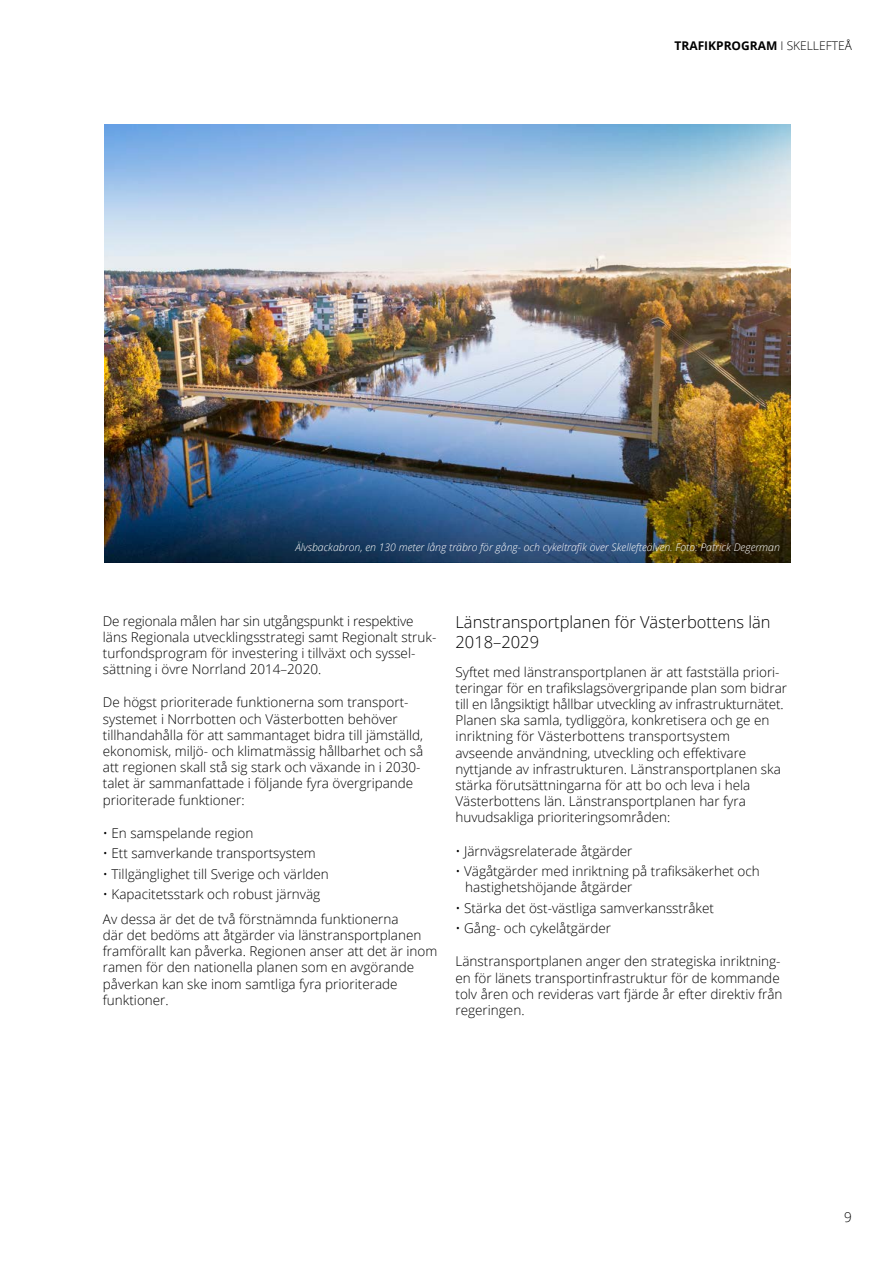
<style>
.page{position:relative;width:893px;height:1263px;background:#fff}
.page>*{position:absolute;margin:0;border:0;box-sizing:border-box;transform-origin:0 0}
.t1{font:300 16.5px/19.8px "Smhhgx Open Sans";color:#000}
.t2{font:300 13.5px/16.2px "Smhhgx Open Sans";color:#000}
.t3{font:300 13.5px "Bkwjqx Open Sans";color:#000}
.t4{font:700 12px "Yrgmhk Open Sans";color:#000}
.t5{font:italic 300 10.5px "Sckvdt Open Sans";color:#fff}
.s1{font-family:"Hmgcxl Open Sans";font-weight:300}
</style>
<div class="page">
<img style="left:104px;top:124px;width:686px;height:438px">
<p class="t4" style="left:674px;top:37px;width:179px">TRAFIKPROGRAM <span class="s1">I SKELLEFTEÅ</span></p>
<p class="t5" style="left:295px;top:540px;width:486px">Älvsbackabron, en 130 meter lång träbro för gång- och cykeltrafik över Skellefteälven. Foto: Patrick Degerman</p>
<p class="t2" style="left:103px;top:612px;width:335px">De regionala målen har sin utgångspunkt i respektive läns Regionala utvecklingsstrategi samt Regionalt struk&shy;turfondsprogram för investering i tillväxt och syssel&shy;sättning i övre Norrland 2014–2020.</p>
<p class="t2" style="left:103px;top:694px;width:322px">De högst prioriterade funktionerna som transport&shy;systemet i Norrbotten och Västerbotten behöver tillhandahålla för att sammantaget bidra till jämställd, ekonomisk, miljö- och klimatmässig hållbarhet och så att regionen skall stå sig stark och växande in i 2030- talet är sammanfattade i följande fyra övergripande prioriterade funktioner:</p>
<p class="t2" style="left:103px;top:824px;width:152px">• En samspelande region</p>
<p class="t2" style="left:103px;top:845px;width:214px">• Ett samverkande transportsystem</p>
<p class="t2" style="left:103px;top:865px;width:227px">• Tillgänglighet till Sverige och världen</p>
<p class="t2" style="left:103px;top:881px;width:297px;line-height:24.8px">• Kapacitetsstark och robust järnväg<br>Av dessa är det de två förstnämnda funktionerna</p>
<p class="t2" style="left:103px;top:927px;width:336px">där det bedöms att åtgärder via länstransportplanen framförallt kan påverka. Regionen anser att det är inom ramen för den nationella planen som en avgörande påverkan kan ske inom samtliga fyra prioriterade funktioner.</p>
<p class="t1" style="left:455px;top:611px;width:317px">Länstransportplanen för Västerbottens län<br>2018–2029</p>
<p class="t2" style="left:455px;top:663px;width:326px">Syftet med länstransportplanen är att fastställa priori-</p>
<p class="t3" style="left:455px;top:679px;width:333px">teringar för en trafikslagsövergripande plan som bidrar</p>
<p class="t2" style="left:455px;top:696px;width:330px">till en långsiktigt hållbar utveckling av infrastrukturnätet.<br>Planen ska samla, tydliggöra, konkretisera och ge en inriktning för Västerbottens transportsystem</p>
<p class="t3" style="left:455px;top:743px;width:292px">avseende användning, utveckling och effektivare</p>
<p class="t2" style="left:455px;top:760px;width:327px">nyttjande av infrastrukturen. Länstransportplanen ska stärka förutsättningarna för att bo och leva i hela Västerbottens län. Länstransportplanen har fyra huvudsakliga prioriteringsområden:</p>
<p class="t2" style="left:455px;top:842px;width:178px">• Järnvägsrelaterade åtgärder</p>
<p class="t3" style="left:455px;top:862px;width:306px">• Vägåtgärder med inriktning på trafiksäkerhet och</p>
<p class="t2" style="left:465px;top:879px;width:169px">hastighetshöjande åtgärder</p>
<p class="t2" style="left:455px;top:899px;width:260px">• Stärka det öst-västliga samverkansstråket</p>
<p class="t2" style="left:455px;top:920px;width:157px">• Gång- och cykelåtgärder</p>
<p class="t2" style="left:455px;top:953px;width:328px">Länstransportplanen anger den strategiska inriktning&shy;en för länets transportinfrastruktur för de kommande tolv åren och revideras vart fjärde år efter direktiv från regeringen.</p>
<p class="t2" style="left:844px;top:1209px;width:9px">9</p>
</div>
